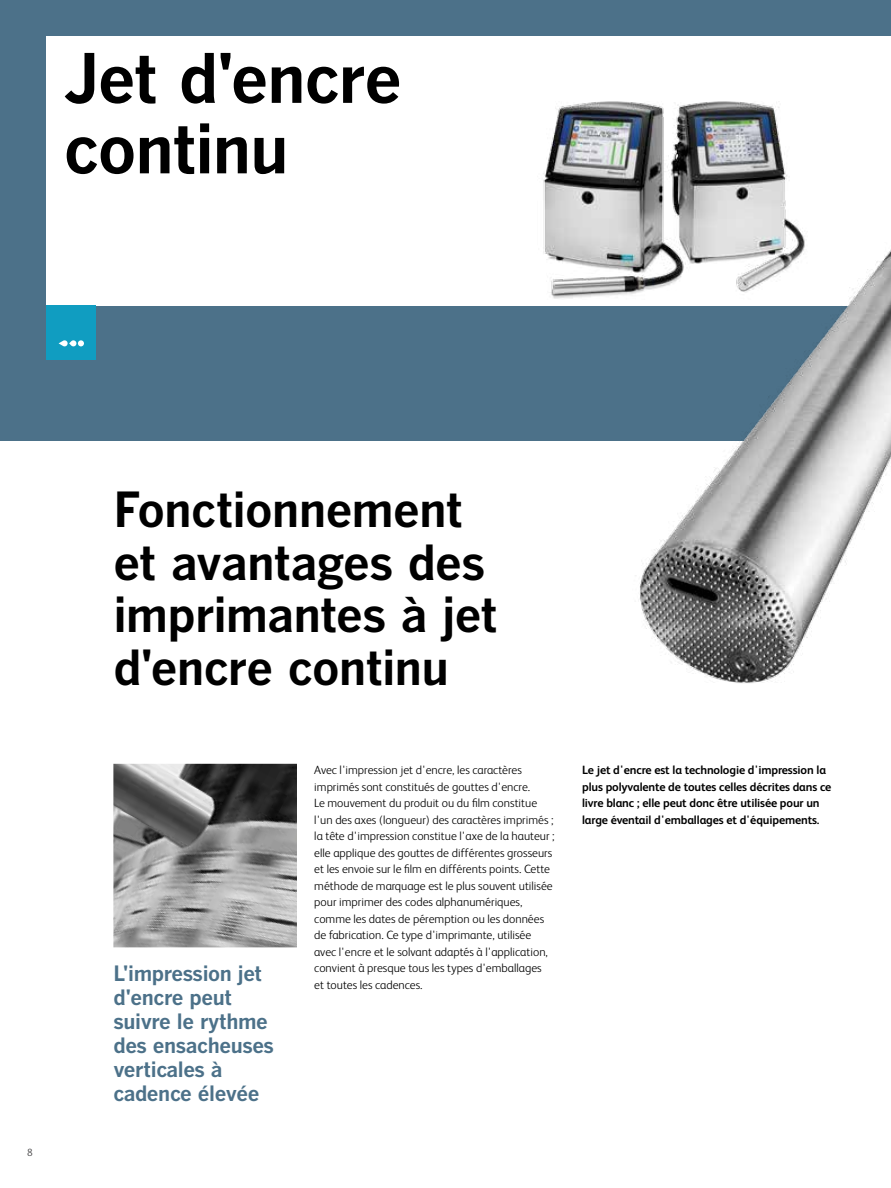
<style>
.page{position:relative;width:891px;height:1188px;background:#fff}
.page>*{position:absolute;margin:0;border:0;box-sizing:border-box;transform-origin:0 0}
.t1{font:67.5px/70.5px "Benton Got Bol";letter-spacing:-.025em;color:#000}
.t2{font:48px/52.5px "Benton Got Bol";letter-spacing:-.02em;color:#000}
.t3{font:21px/24px "Benton Got Bol";letter-spacing:-.02em;color:#4c7189}
.t4{font:300 12px/16.5px "FS Albert";color:#000}
.t5{font:700 12px/16.5px "FS Albert";letter-spacing:-.01em;color:#000}
.t6{font:300 10.5px "FS Albert";color:#414042}
</style>
<div class="page">
<div style="left:0;top:0;width:891px;height:441px;background:#4c7189"></div>
<div style="left:46px;top:36px;width:845px;height:270px;background:#fff"></div>
<img style="left:543px;top:101px;width:89px;height:198px">
<img style="left:113px;top:764px;width:184px;height:183px">
<img style="left:632px;top:101px;width:259px;height:582px">
<div style="left:46px;top:306px;width:50px;height:54px;background:#109dc1"></div>
<svg style="left:59px;top:340px;width:25px;height:6px"></svg>
<h1 class="t1" style="left:64px;top:41px;width:340px">Jet d'encre continu</h1>
<p class="t6" style="left:27px;top:1147px;width:7px">8</p>
<h2 class="t2" style="left:113px;top:482px;width:386px">Fonctionnement et avantages des imprimantes à jet d'encre continu</h2>
<h3 class="t3" style="left:113px;top:961px;width:162px">L'impression jet d'encre peut suivre le rythme des ensacheuses verticales à cadence élevée</h3>
<p class="t4" style="left:314px;top:762px;width:242px">Avec l'impression jet d'encre, les caractères imprimés sont constitués de gouttes d'encre.<br>Le mouvement du produit ou du film constitue l'un des axes (longueur) des caractères imprimés ; la tête d'impression constitue l'axe de la hauteur ; elle applique des gouttes de différentes grosseurs et les envoie sur le film en différents points. Cette méthode de marquage est le plus souvent utilisée pour imprimer des codes alphanumériques, comme les dates de péremption ou les données de fabrication. Ce type d'imprimante, utilisée avec l'encre et le solvant adaptés à l'application, convient à presque tous les types d'emballages<br>et toutes les cadences.</p>
<p class="t5" style="left:582px;top:762px;width:251px">Le jet d'encre est la technologie d'impression la plus polyvalente de toutes celles décrites dans ce livre blanc ; elle peut donc être utilisée pour un large éventail d'emballages et d'équipements.</p>
</div>
